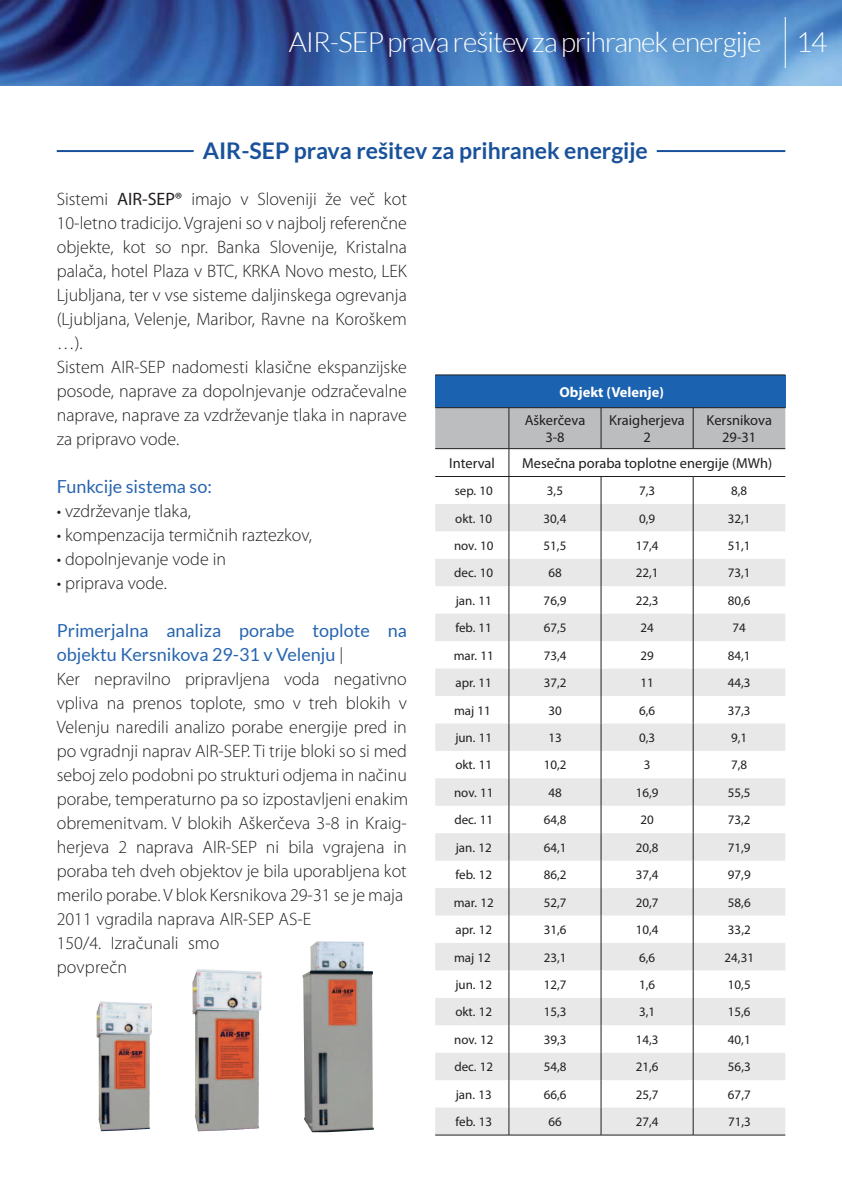
<style>
.page{position:relative;width:842px;height:1191px;background:#fff}
.page>*{position:absolute;margin:0;border:0;box-sizing:border-box;transform-origin:0 0}
.t1{font:300 28px "Lato";letter-spacing:-.035em;color:#fff}
.t2{font:700 23px "Lato";color:#19529b}
.t3{font:300 18px/24px "Myriad Pro";color:#231f20}
.t4{font:18px/24px "Lato";color:#2765af}
.t5{font:14.4px/17.4px "Myriad Pro";color:#211e1e;text-align:center}
.t6{font:700 14.4px "Myriad Pro";color:#fff}
.t7{font:13px "Myriad Pro";color:#211e1e}
.s1{font-weight:400}
.s2{color:#6c6d70}
</style>
<div class="page">
<div style="left:435px;top:375px;width:350px;height:33px;background:#1b62b0"></div>
<hr style="left:435px;top:407px;width:74px;height:1px;background:#211e1e">
<hr style="left:509px;top:407px;width:92px;height:1px;background:#211e1e">
<hr style="left:601px;top:407px;width:92px;height:1px;background:#211e1e">
<hr style="left:693px;top:407px;width:92px;height:1px;background:#211e1e">
<hr style="left:435px;top:1134px;width:74px;height:1px;background:#211e1e">
<hr style="left:509px;top:1134px;width:92px;height:1px;background:#211e1e">
<hr style="left:601px;top:1134px;width:92px;height:1px;background:#211e1e">
<hr style="left:693px;top:1134px;width:92px;height:1px;background:#211e1e">
<hr style="left:435px;top:374px;width:74px;height:1px;background:#211e1e">
<hr style="left:509px;top:374px;width:92px;height:1px;background:#211e1e">
<hr style="left:601px;top:374px;width:92px;height:1px;background:#211e1e">
<hr style="left:693px;top:374px;width:92px;height:1px;background:#211e1e">
<svg style="left:435px;top:408px;width:350px;height:726px"></svg>
<hr style="left:601px;top:408px;width:1px;height:40px;background:#211e1e">
<hr style="left:693px;top:408px;width:1px;height:40px;background:#211e1e">
<hr style="left:509px;top:408px;width:1px;height:40px;background:#211e1e">
<img style="left:96px;top:1001px;width:54px;height:130px">
<img style="left:192px;top:969px;width:67px;height:162px">
<img style="left:302px;top:941px;width:72px;height:191px">
<hr style="left:57px;top:150px;width:137px;height:2px;background:#19529b">
<hr style="left:657px;top:150px;width:128px;height:2px;background:#19529b">
<img style="left:1px;top:0;width:841px;height:85px">
<img style="left:0;top:0;width:1px;height:85px">
<hr style="left:785px;top:17px;width:1px;height:51px;background:#fff">
<h1 class="t1" style="left:289px;top:27px;width:540px">AIR-SEP prava rešitev za prihranek energije 14</h1>
<p class="t2" style="left:203px;top:137px;width:447px">AIR-SEP prava rešitev za prihranek energije</p>
<p class="t3" style="left:57px;top:187px;width:352px">Sistemi <span class="s1">AIR-SEP®</span> imajo v Sloveniji že več kot 10-letno tradicijo. Vgrajeni so v najbolj referenčne objekte, kot so npr. Banka Slovenije, Kristalna palača, hotel Plaza v BTC, KRKA Novo mesto, LEK Ljubljana, ter v vse sisteme daljinskega ogrevanja (Ljubljana, Velenje, Maribor, Ravne na Koroškem …).<br>Sistem AIR-SEP nadomesti klasične ekspanzijske posode, naprave za dopolnjevanje odzračevalne naprave, naprave za vzdrževanje tlaka in naprave za pripravo vode.</p>
<p class="t4" style="left:57px;top:474px;width:157px">Funkcije sistema so:</p>
<p class="t3" style="left:57px;top:499px;width:136px">• vzdrževanje tlaka,</p>
<p class="t3" style="left:57px;top:523px;width:257px">• kompenzacija termičnih raztezkov,</p>
<p class="t3" style="left:57px;top:547px;width:171px">• dopolnjevanje vode in</p>
<p class="t3" style="left:57px;top:571px;width:112px">• priprava vode.</p>
<p class="t4" style="left:57px;top:618px;width:352px">Primerjalna analiza porabe toplote na objektu Kersnikova 29-31 v Velenju <span class="s2">|</span></p>
<p class="t3" style="left:57px;top:667px;width:353px">Ker nepravilno pripravljena voda negativno vpliva na prenos toplote, smo v treh blokih v Velenju naredili analizo porabe energije pred in po vgradnji naprav AIR-SEP. Ti trije bloki so si med seboj zelo podobni po strukturi odjema in načinu porabe, temperaturno pa so izpostavljeni enakim obremenitvam. V blokih Aškerčeva 3-8 in Kraig&shy;herjeva 2 naprava AIR-SEP ni bila vgrajena in poraba teh dveh objektov je bila uporabljena kot merilo porabe. V blok Kersnikova 29-31 se je maja 2011 vgradila naprava AIR-SEP AS-E<br>150/4. Izračunali smo<br>povprečn</p>
<p class="t6" style="left:559px;top:382px;width:106px">Objekt (Velenje)</p>
<p class="t5" style="left:525px;top:411px;width:62px">Aškerčeva<br>3-8</p>
<p class="t5" style="left:609px;top:411px;width:77px">Kraigherjeva<br>2</p>
<p class="t5" style="left:706px;top:411px;width:67px">Kersnikova<br>29-31</p>
<p class="t5" style="left:449px;top:454px;width:47px">Interval</p>
<p class="t5" style="left:522px;top:454px;width:251px">Mesečna poraba toplotne energije (MWh)</p>
<p class="t7" style="left:455px;top:483px;width:40px">sep. 10</p>
<p class="t7" style="left:547px;top:483px;width:18px">3,5</p>
<p class="t7" style="left:639px;top:483px;width:18px">7,3</p>
<p class="t7" style="left:731px;top:483px;width:18px">8,8</p>
<p class="t7" style="left:455px;top:510px;width:38px">okt. 10</p>
<p class="t7" style="left:544px;top:510px;width:24px">30,4</p>
<p class="t7" style="left:639px;top:510px;width:18px">0,9</p>
<p class="t7" style="left:728px;top:510px;width:24px">32,1</p>
<p class="t7" style="left:454px;top:537px;width:41px">nov. 10</p>
<p class="t7" style="left:544px;top:537px;width:24px">51,5</p>
<p class="t7" style="left:636px;top:537px;width:24px">17,4</p>
<p class="t7" style="left:728px;top:537px;width:24px">51,1</p>
<p class="t7" style="left:454px;top:565px;width:40px">dec. 10</p>
<p class="t7" style="left:548px;top:565px;width:15px">68</p>
<p class="t7" style="left:636px;top:565px;width:24px">22,1</p>
<p class="t7" style="left:728px;top:565px;width:24px">73,1</p>
<p class="t7" style="left:456px;top:592px;width:37px">jan. 11</p>
<p class="t7" style="left:544px;top:592px;width:24px">76,9</p>
<p class="t7" style="left:636px;top:592px;width:24px">22,3</p>
<p class="t7" style="left:728px;top:592px;width:24px">80,6</p>
<p class="t7" style="left:455px;top:620px;width:38px">feb. 11</p>
<p class="t7" style="left:544px;top:620px;width:24px">67,5</p>
<p class="t7" style="left:640px;top:620px;width:15px">24</p>
<p class="t7" style="left:733px;top:620px;width:15px">74</p>
<p class="t7" style="left:454px;top:647px;width:41px">mar. 11</p>
<p class="t7" style="left:544px;top:647px;width:24px">73,4</p>
<p class="t7" style="left:640px;top:647px;width:15px">29</p>
<p class="t7" style="left:728px;top:647px;width:24px">84,1</p>
<p class="t7" style="left:455px;top:675px;width:38px">apr. 11</p>
<p class="t7" style="left:544px;top:675px;width:24px">37,2</p>
<p class="t7" style="left:640px;top:675px;width:15px">11</p>
<p class="t7" style="left:728px;top:675px;width:24px">44,3</p>
<p class="t7" style="left:454px;top:702px;width:38px">maj 11</p>
<p class="t7" style="left:548px;top:702px;width:15px">30</p>
<p class="t7" style="left:639px;top:702px;width:18px">6,6</p>
<p class="t7" style="left:728px;top:702px;width:24px">37,3</p>
<p class="t7" style="left:455px;top:729px;width:38px">jun. 11</p>
<p class="t7" style="left:548px;top:729px;width:15px">13</p>
<p class="t7" style="left:639px;top:729px;width:18px">0,3</p>
<p class="t7" style="left:731px;top:729px;width:18px">9,1</p>
<p class="t7" style="left:455px;top:757px;width:38px">okt. 11</p>
<p class="t7" style="left:544px;top:757px;width:24px">10,2</p>
<p class="t7" style="left:644px;top:757px;width:8px">3</p>
<p class="t7" style="left:731px;top:757px;width:18px">7,8</p>
<p class="t7" style="left:454px;top:784px;width:41px">nov. 11</p>
<p class="t7" style="left:548px;top:784px;width:15px">48</p>
<p class="t7" style="left:636px;top:784px;width:24px">16,9</p>
<p class="t7" style="left:728px;top:784px;width:24px">55,5</p>
<p class="t7" style="left:454px;top:812px;width:40px">dec. 11</p>
<p class="t7" style="left:544px;top:812px;width:24px">64,8</p>
<p class="t7" style="left:640px;top:812px;width:15px">20</p>
<p class="t7" style="left:728px;top:812px;width:24px">73,2</p>
<p class="t7" style="left:456px;top:839px;width:37px">jan. 12</p>
<p class="t7" style="left:544px;top:839px;width:24px">64,1</p>
<p class="t7" style="left:636px;top:839px;width:24px">20,8</p>
<p class="t7" style="left:728px;top:839px;width:24px">71,9</p>
<p class="t7" style="left:455px;top:867px;width:38px">feb. 12</p>
<p class="t7" style="left:544px;top:867px;width:24px">86,2</p>
<p class="t7" style="left:636px;top:867px;width:24px">37,4</p>
<p class="t7" style="left:728px;top:867px;width:24px">97,9</p>
<p class="t7" style="left:454px;top:894px;width:41px">mar. 12</p>
<p class="t7" style="left:544px;top:894px;width:24px">52,7</p>
<p class="t7" style="left:636px;top:894px;width:24px">20,7</p>
<p class="t7" style="left:728px;top:894px;width:24px">58,6</p>
<p class="t7" style="left:455px;top:921px;width:38px">apr. 12</p>
<p class="t7" style="left:544px;top:921px;width:24px">31,6</p>
<p class="t7" style="left:636px;top:921px;width:24px">10,4</p>
<p class="t7" style="left:728px;top:921px;width:24px">33,2</p>
<p class="t7" style="left:454px;top:949px;width:38px">maj 12</p>
<p class="t7" style="left:544px;top:949px;width:24px">23,1</p>
<p class="t7" style="left:639px;top:949px;width:18px">6,6</p>
<p class="t7" style="left:725px;top:949px;width:31px">24,31</p>
<p class="t7" style="left:455px;top:976px;width:38px">jun. 12</p>
<p class="t7" style="left:544px;top:976px;width:24px">12,7</p>
<p class="t7" style="left:639px;top:976px;width:18px">1,6</p>
<p class="t7" style="left:728px;top:976px;width:24px">10,5</p>
<p class="t7" style="left:455px;top:1004px;width:38px">okt. 12</p>
<p class="t7" style="left:544px;top:1004px;width:24px">15,3</p>
<p class="t7" style="left:639px;top:1004px;width:18px">3,1</p>
<p class="t7" style="left:728px;top:1004px;width:24px">15,6</p>
<p class="t7" style="left:454px;top:1031px;width:41px">nov. 12</p>
<p class="t7" style="left:544px;top:1031px;width:24px">39,3</p>
<p class="t7" style="left:636px;top:1031px;width:24px">14,3</p>
<p class="t7" style="left:728px;top:1031px;width:24px">40,1</p>
<p class="t7" style="left:454px;top:1058px;width:40px">dec. 12</p>
<p class="t7" style="left:544px;top:1058px;width:24px">54,8</p>
<p class="t7" style="left:636px;top:1058px;width:24px">21,6</p>
<p class="t7" style="left:728px;top:1058px;width:24px">56,3</p>
<p class="t7" style="left:456px;top:1086px;width:37px">jan. 13</p>
<p class="t7" style="left:544px;top:1086px;width:24px">66,6</p>
<p class="t7" style="left:636px;top:1086px;width:24px">25,7</p>
<p class="t7" style="left:728px;top:1086px;width:24px">67,7</p>
<p class="t7" style="left:455px;top:1113px;width:38px">feb. 13</p>
<p class="t7" style="left:548px;top:1113px;width:15px">66</p>
<p class="t7" style="left:636px;top:1113px;width:24px">27,4</p>
<p class="t7" style="left:728px;top:1113px;width:24px">71,3</p>
</div>
